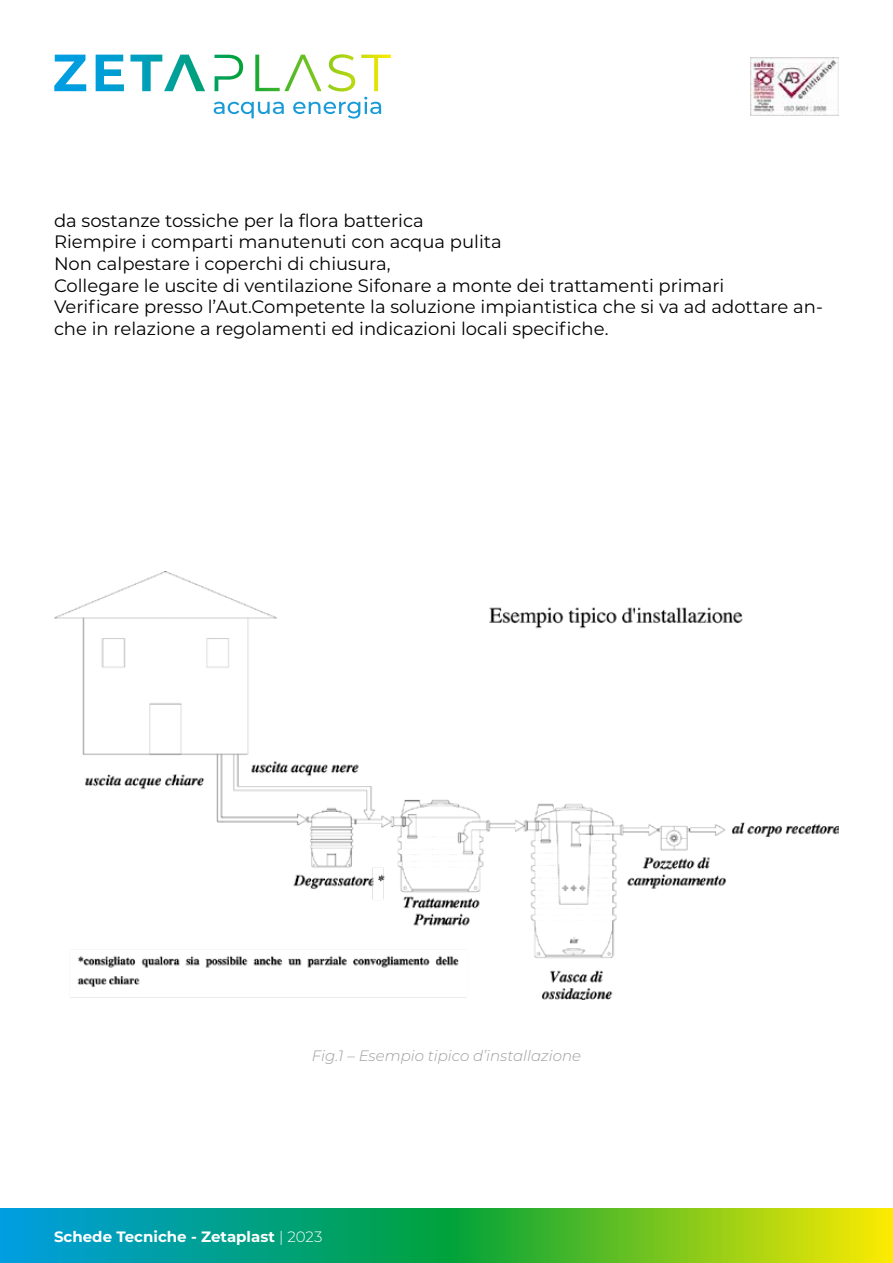
<style>
.page{position:relative;width:893px;height:1263px;background:#fff}
.page>*{position:absolute;margin:0;border:0;box-sizing:border-box;transform-origin:0 0}
.t1{font:18px/21.6px "Montserrat";color:#000}
.t2{font:italic 300 15px "Montserrat";color:#9b9da0}
.t3{font:700 15px "Montserrat";color:#fff}
.s1{font-weight:300}
</style>
<div class="page">
<svg style="left:54px;top:54px;width:337px;height:37px"></svg>
<svg style="left:214px;top:97px;width:167px;height:22px"></svg>
<svg style="left:0;top:1209px;width:893px;height:54px;background:#3eb356"></svg>
<img style="left:750px;top:57px;width:89px;height:59px">
<img style="left:55px;top:571px;width:784px;height:428px">
<p class="t1" style="left:54px;top:209px;width:770px">da sostanze tossiche per la flora batterica<br>Riempire i comparti manutenuti con acqua pulita<br>Non calpestare i coperchi di chiusura,<br>Collegare le uscite di ventilazione Sifonare a monte dei trattamenti primari<br>Verificare presso l’Aut.Competente la soluzione impiantistica che si va ad adottare an&shy;che in relazione a regolamenti ed indicazioni locali specifiche.</p>
<p class="t2" style="left:312px;top:1045px;width:271px">Fig.1 – Esempio tipico d’installazione</p>
<p class="t3" style="left:54px;top:1226px;width:270px">Schede Tecniche - Zetaplast <span class="s1">| 2023</span></p>
</div>
